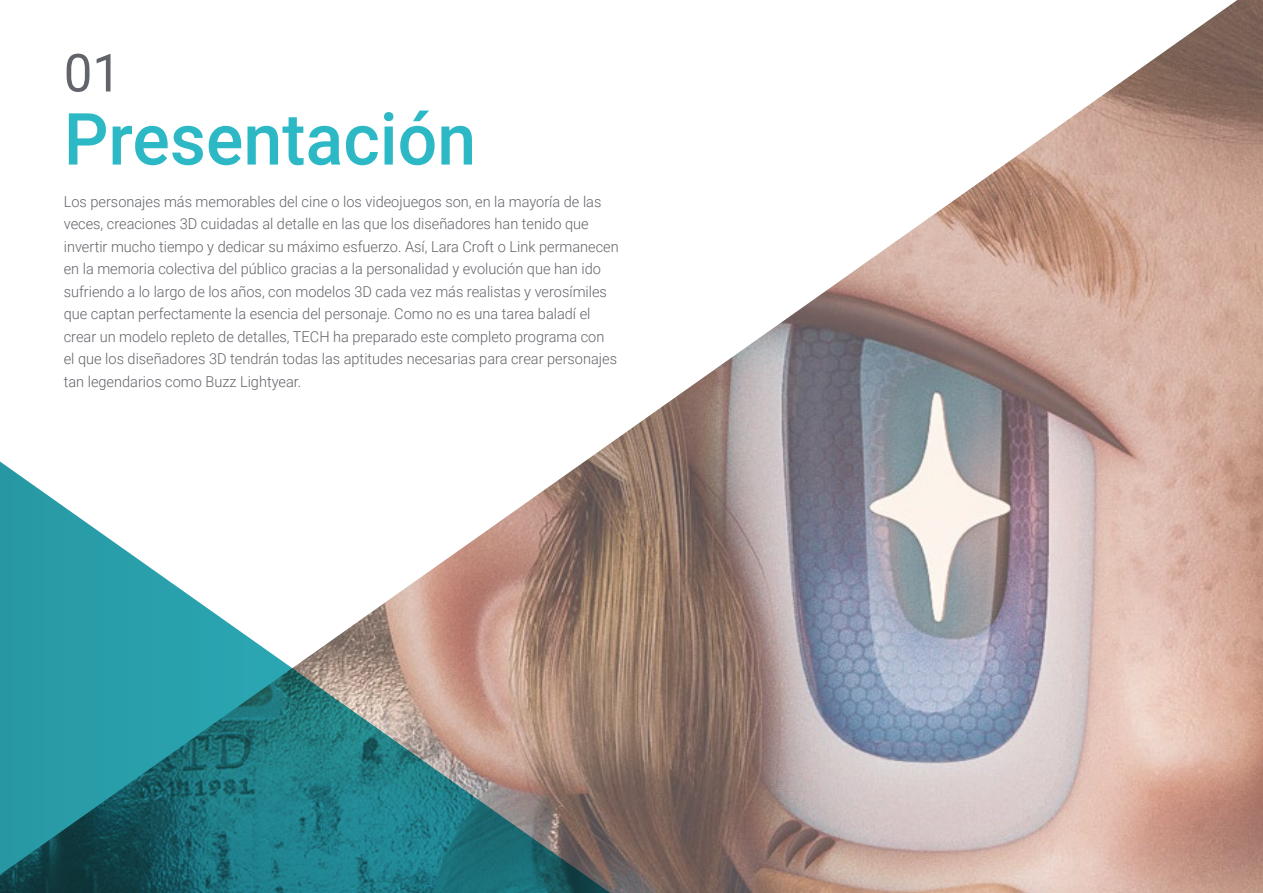
<style>
.page{position:relative;width:1263px;height:893px;background:#fff}
.page>*{position:absolute;margin:0;border:0;box-sizing:border-box;transform-origin:0 0}
.t1{font:500 72px "Roboto";color:#2db8c5}
.t2{font:52.5px "Roboto";color:#61646a}
.t3{font:300 15px/22.5px "Roboto";color:#61646a}
</style>
<div class="page">
<img style="left:606px;top:0;width:657px;height:893px">
<svg style="left:0;top:446px;width:640px;height:447px"></svg>
<h2 class="t2" style="left:64px;top:36px;width:59px">01</h2>
<h1 class="t1" style="left:64px;top:89px;width:414px">Presentación</h1>
<p class="t3" style="left:64px;top:190px;width:556px">Los personajes más memorables del cine o los videojuegos son, en la mayoría de las veces, creaciones 3D cuidadas al detalle en las que los diseñadores han tenido que invertir mucho tiempo y dedicar su máximo esfuerzo. Así, Lara Croft o Link permanecen en la memoria colectiva del público gracias a la personalidad y evolución que han ido sufriendo a lo largo de los años, con modelos 3D cada vez más realistas y verosímiles que captan perfectamente la esencia del personaje. Como no es una tarea baladí el crear un modelo repleto de detalles, TECH ha preparado este completo programa con el que los diseñadores 3D tendrán todas las aptitudes necesarias para crear personajes tan legendarios como Buzz Lightyear.</p>
</div>
